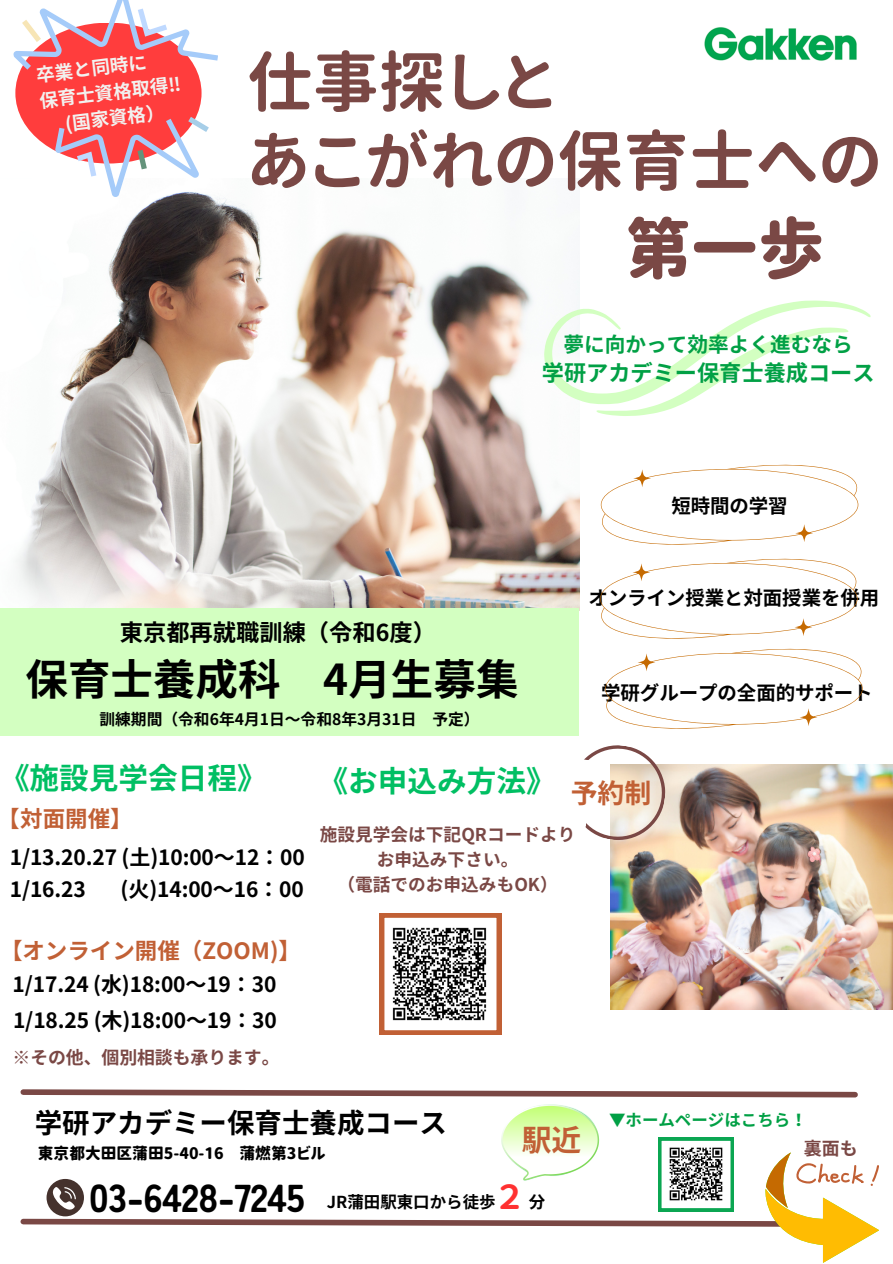
<style>
.page{position:relative;width:893px;height:1264px;background:#fff}
.page>*{position:absolute;margin:0;border:0;box-sizing:border-box;transform-origin:0 0}
.t1{font:66.6px "Gen Sen Rounded TW H";color:#7a4845}
.t2{font:66px "Gen Sen Rounded TW B";color:#7a4845}
.t3{font:700 42.6px "Noto Sans JP";color:#000}
.t4{font:900 38.85px "Tsunagi Gothic";letter-spacing:-.01em;color:#000}
.t5{font:33px "Gen Sen Rounded TW B";color:#ff3131}
.t6{font:700 29.85px "Noto Sans JP";color:#c16035}
.t7{font:700 29.7px "Noto Sans JP";color:#00bf63}
.t8{font:700 27.45px "Noto Sans JP";color:#000}
.t9{font:700 26.85px "Noto Sans JP";color:#c16035}
.t10{font:700 23.25px "Noto Sans JP";color:#000}
.t11{font:700 22.5px "Noto Sans JP";color:#c16035}
.t12{font:700 22.2px "Noto Sans JP";color:#01a045}
.t13{font:700 21px "Noto Sans JP";letter-spacing:-.005em;color:#000}
.t14{font:700 20.7px "Noto Sans JP";color:#01a045}
.t15{font:700 19.5px "Noto Sans JP";letter-spacing:-.005em;color:#000}
.t16{font:700 18.6px "Noto Sans JP";color:#f2f1ef}
.t17{font:700 18px "Noto Sans JP";color:#7a4845}
.t18{font:700 17.85px "Noto Sans JP";letter-spacing:-.005em;color:#7a4845}
.t19{font:700 17.7px "Noto Sans JP";color:#7a4845}
.t20{font:700 16.5px "Noto Sans JP";color:#01a045}
.t21{font:700 16.5px "Noto Sans JP";color:#000}
.t22{font:700 15.75px "Noto Sans JP";color:#000}
.t23{font:15.75px "Gen Sen Rounded TW H";color:#000}
</style>
<div class="page">
<img style="left:16px;top:195px;width:563px;height:413px">
<div style="left:0;top:608px;width:579px;height:128px;background:#d3ffc1"></div>
<img style="left:610px;top:764px;width:282px;height:245px">
<svg style="left:380px;top:913px;width:121px;height:121px"></svg>
<div style="left:15px;top:23px;width:186px;height:140px;background:#ff3d3d;border-radius:50%"></div>
<svg style="left:584px;top:745px;width:84px;height:98px"></svg>
<img style="left:704px;top:27px;width:153px;height:34px">
<img style="left:386px;top:921px;width:106px;height:105px">
<svg style="left:13px;top:0;width:205px;height:71px"></svg>
<svg style="left:54px;top:117px;width:155px;height:83px"></svg>
<svg style="left:544px;top:300px;width:326px;height:116px"></svg>
<svg style="left:20px;top:1089px;width:858px;height:173px"></svg>
<svg style="left:600px;top:464px;width:258px;height:81px"></svg>
<svg style="left:600px;top:558px;width:257px;height:81px"></svg>
<svg style="left:605px;top:648px;width:257px;height:81px"></svg>
<p class="t16" style="left:35px;top:61px;width:113px;rotate:-7deg">卒業と同時に</p>
<p class="t16" style="left:38px;top:86px;width:144px;rotate:-7deg">保育士資格取得‼</p>
<p class="t16" style="left:63px;top:109px;width:101px;rotate:-7deg">(国家資格）</p>
<p class="t2" style="left:247px;top:48px;width:310px">仕事探しと</p>
<p class="t2" style="left:246px;top:127px;width:637px">あこがれの保育士への</p>
<p class="t1" style="left:624px;top:214px;width:201px">第一歩</p>
<p class="t14" style="left:563px;top:328px;width:291px">夢に向かって効率よく進むなら</p>
<p class="t12" style="left:542px;top:355px;width:334px">学研アカデミー保育士養成コース</p>
<p class="t15" style="left:671px;top:490px;width:118px">短時間の学習</p>
<p class="t15" style="left:588px;top:583px;width:290px">オンライン授業と対面授業を併用</p>
<p class="t10" style="left:120px;top:614px;width:317px">東京都再就職訓練（令和6度）</p>
<p class="t3" style="left:25px;top:645px;width:494px">保育士養成科 4月生募集</p>
<p class="t22" style="left:99px;top:707px;width:314px">訓練期間（令和6年4月 1日～令和8年3月 31日</p>
<p class="t22" style="left:432px;top:707px;width:49px">予定）</p>
<p class="t7" style="left:0;top:754px;width:268px">《施設見学会日程》</p>
<p class="t7" style="left:318px;top:757px;width:239px">《お申込み方法》</p>
<p class="t15" style="left:601px;top:677px;width:273px">学研グループの全面的サポート</p>
<p class="t9" style="left:571px;top:771px;width:82px">予約制</p>
<p class="t11" style="left:-2px;top:801px;width:136px">【対面開催】</p>
<p class="t13" style="left:10px;top:840px;width:296px">1/13.20.27 (土)10:00～12：00</p>
<p class="t13" style="left:10px;top:872px;width:78px">1/16.23</p>
<p class="t13" style="left:121px;top:872px;width:185px">(火)14:00～16：00</p>
<p class="t11" style="left:0;top:932px;width:302px">【オンライン開催（ZOOM)】</p>
<p class="t13" style="left:13px;top:967px;width:265px">1/17.24 (水)18:00～19：30</p>
<p class="t13" style="left:13px;top:1003px;width:265px">1/18.25 (木)18:00～19：30</p>
<p class="t18" style="left:13px;top:1043px;width:268px">※その他、個別相談も承ります。</p>
<p class="t19" style="left:320px;top:820px;width:257px">施設見学会は下記QRコードより</p>
<p class="t19" style="left:377px;top:845px;width:143px">お申込み下さい。</p>
<p class="t19" style="left:337px;top:870px;width:222px">（電話でのお申込みもOK）</p>
<p class="t8" style="left:35px;top:1101px;width:414px">学研アカデミー保育士養成コース</p>
<p class="t23" style="left:38px;top:1145px;width:289px">東京都大田区蒲田5-40-16 蒲燃第3ビル</p>
<p class="t6" style="left:521px;top:1116px;width:61px">駅近</p>
<p class="t4" style="left:89px;top:1177px;width:217px">03-6428-7245</p>
<p class="t21" style="left:327px;top:1188px;width:170px">JR蒲田駅東口から徒歩</p>
<p class="t5" style="left:493px;top:1180px;width:34px">２</p>
<p class="t21" style="left:528px;top:1188px;width:18px">分</p>
<p class="t20" style="left:609px;top:1107px;width:199px">▼ホームページはこちら！</p>
<p class="t17" style="left:803px;top:1133px;width:55px">裏面も</p>
</div>
